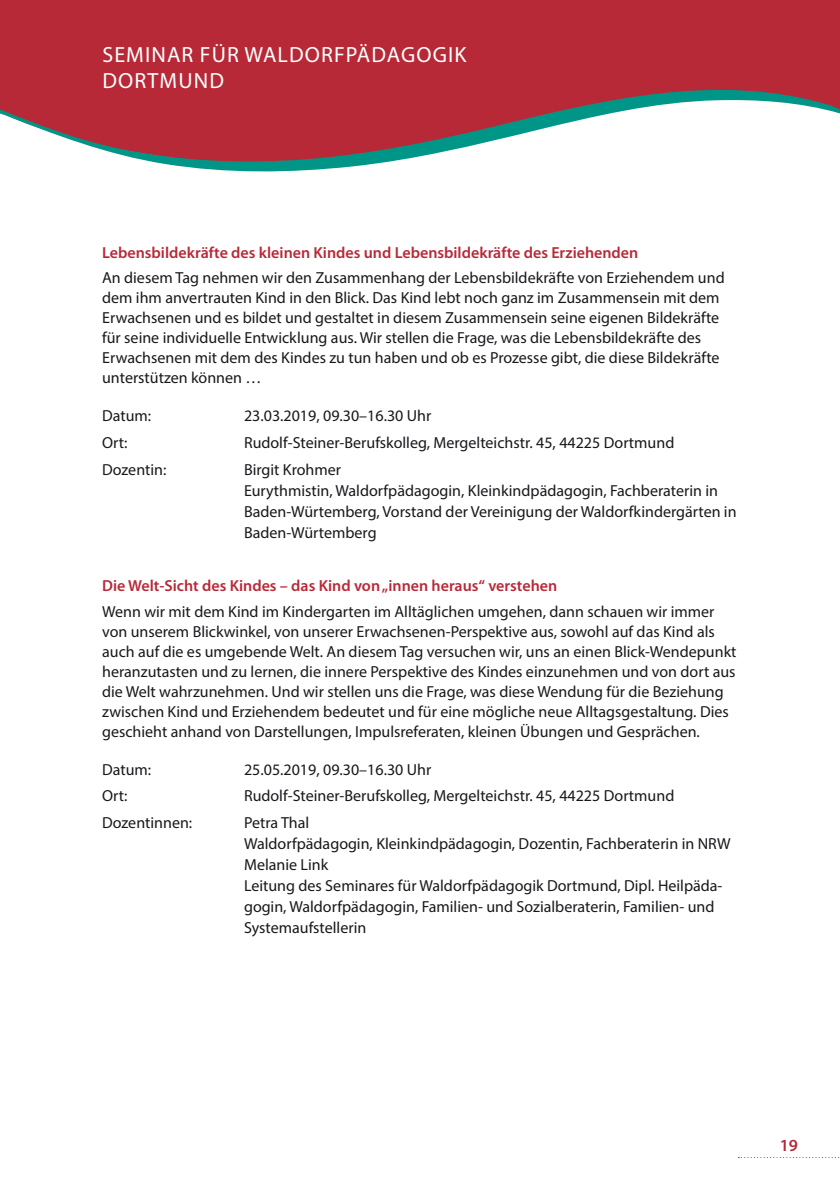
<style>
.page{position:relative;width:840px;height:1191px;background:#fff}
.page>*{position:absolute;margin:0;border:0;box-sizing:border-box;transform-origin:0 0}
.t1{font:22px/26.4px "Myriad Pro";letter-spacing:.05em;color:#fff}
.t2{font:600 17px "Myriad Pro";color:#b82937}
.t3{font:16px/20px "Myriad Pro";color:#1a171c}
.t4{font:600 16px "Myriad Pro";color:#b82937}
</style>
<div class="page">
<div style="left:0;top:0;width:839px;height:72px;background:#b82937"></div>
<svg style="left:738px;top:1157px;width:102px;height:1px"></svg>
<svg style="left:0;top:72px;width:839px;height:100px;fill:#b82937"></svg>
<h1 class="t1" style="left:102px;top:41px;width:365px">Seminar für Waldorfpädagogik<br>Dortmund</h1>
<p class="t4" style="left:102px;top:242px;width:537px">Lebensbildekräfte des kleinen Kindes und Lebensbildekräfte des Erziehenden</p>
<p class="t3" style="left:102px;top:268px;width:623px">An diesem Tag nehmen wir den Zusammenhang der Lebensbildekräfte von Erziehendem und dem ihm anvertrauten Kind in den Blick. Das Kind lebt noch ganz im Zusammensein mit dem Erwachsenen und es bildet und gestaltet in diesem Zusammensein seine eigenen Bildekräfte für seine individuelle Entwicklung aus. Wir stellen die Frage, was die Lebensbildekräfte des Erwachsenen mit dem des Kindes zu tun haben und ob es Prozesse gibt, die diese Bildekräfte unterstützen können …</p>
<p class="t3" style="left:102px;top:406px;width:51px">Datum:</p>
<p class="t3" style="left:244px;top:406px;width:189px">23.03.2019, 09.30–16.30 Uhr</p>
<p class="t3" style="left:102px;top:432px;width:27px">Ort:</p>
<p class="t3" style="left:244px;top:432px;width:431px">Rudolf-Steiner-Berufskolleg, Mergelteichstr. 45, 44225 Dortmund</p>
<p class="t3" style="left:102px;top:459px;width:66px">Dozentin:</p>
<p class="t3" style="left:244px;top:458px;width:494px;line-height:21px">Birgit Krohmer<br>Eurythmistin, Waldorfpädagogin, Kleinkindpädagogin, Fachberaterin in Baden-Würtemberg, Vorstand der Vereinigung der Waldorfkindergärten in Baden-Würtemberg</p>
<p class="t4" style="left:102px;top:575px;width:456px">Die Welt-Sicht des Kindes – das Kind von „innen heraus“ verstehen</p>
<p class="t3" style="left:102px;top:601px;width:635px">Wenn wir mit dem Kind im Kindergarten im Alltäglichen umgehen, dann schauen wir immer von unserem Blickwinkel, von unserer Erwachsenen-Perspektive aus, sowohl auf das Kind als auch auf die es umgebende Welt. An diesem Tag versuchen wir, uns an einen Blick-Wendepunkt heranzutasten und zu lernen, die innere Perspektive des Kindes einzunehmen und von dort aus die Welt wahrzunehmen. Und wir stellen uns die Frage, was diese Wendung für die Beziehung zwischen Kind und Erziehendem bedeutet und für eine mögliche neue Alltagsgestaltung. Dies geschieht anhand von Darstellungen, Impulsreferaten, kleinen Übungen und Gesprächen.</p>
<p class="t3" style="left:102px;top:759px;width:51px">Datum:</p>
<p class="t3" style="left:244px;top:759px;width:189px">25.05.2019, 09.30–16.30 Uhr</p>
<p class="t3" style="left:102px;top:786px;width:27px">Ort:</p>
<p class="t3" style="left:244px;top:786px;width:431px">Rudolf-Steiner-Berufskolleg, Mergelteichstr. 45, 44225 Dortmund</p>
<p class="t3" style="left:102px;top:812px;width:91px">Dozentinnen:</p>
<p class="t3" style="left:244px;top:812px;width:488px;line-height:21px">Petra Thal<br>Waldorfpädagogin, Kleinkindpädagogin, Dozentin, Fachberaterin in NRW Melanie Link<br>Leitung des Seminares für Waldorfpädagogik Dortmund, Dipl. Heilpäda&shy;gogin, Waldorfpädagogin, Familien- und Sozialberaterin, Familien- und Systemaufstellerin</p>
<p class="t2" style="left:779px;top:1134px;width:20px">19</p>
</div>
